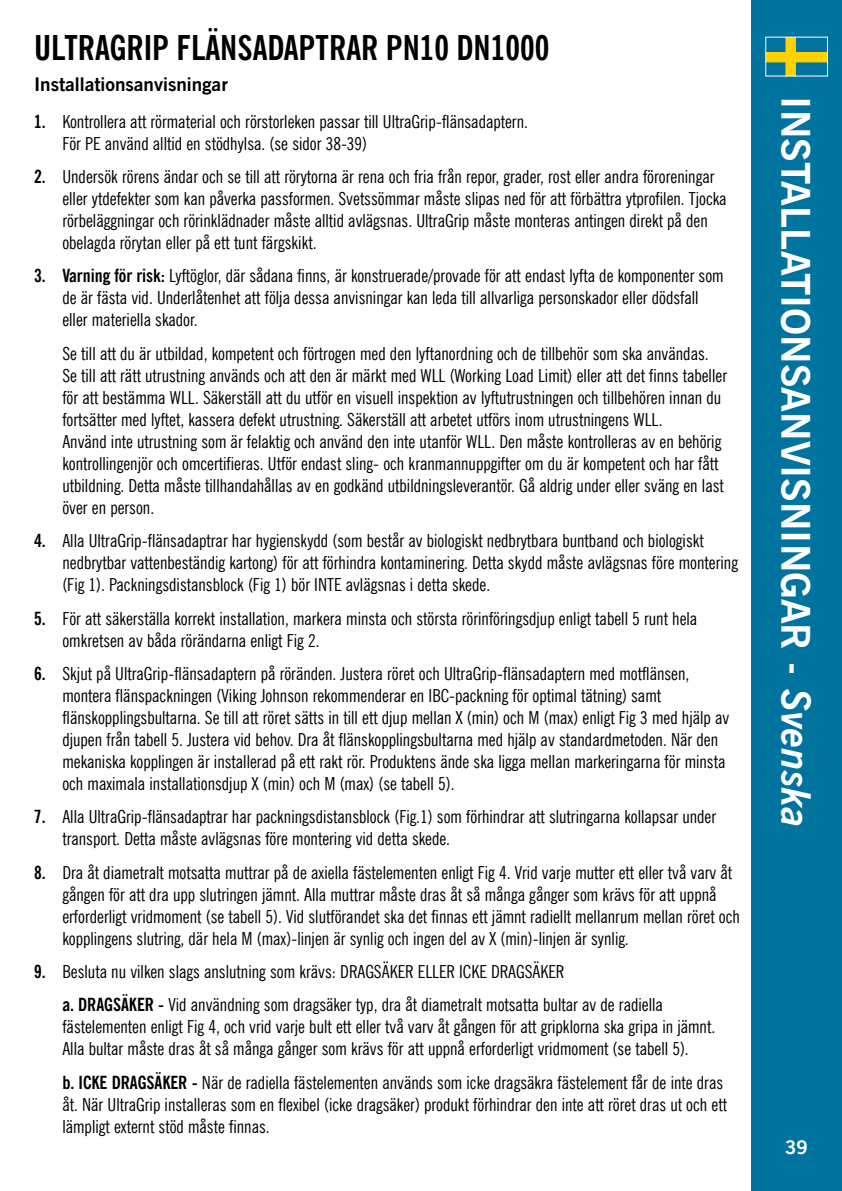
<style>
.page{position:relative;width:842px;height:1191px;background:#fff}
.page>*{position:absolute;margin:0;border:0;box-sizing:border-box;transform-origin:0 0}
.t1{font:700 40px "News Gothic BT";color:#fff}
.t2{font:700 condensed 34px "News Gothic BT";color:#000}
.t3{font:700 19px "News Gothic BT";color:#000}
.t4{font:700 19px "News Gothic BT";color:#fff}
.t5{font:condensed 18px/22px "News Gothic BT";color:#000}
.s1{font-weight:700}
.s2{font-style:italic}
</style>
<div class="page">
<div style="left:751px;top:0;width:91px;height:1191px;background:#00739f"></div>
<svg style="left:767px;top:39px;width:59px;height:36px"></svg>
<div style="left:765px;top:37px;width:63px;height:40px;border:1px solid #fff"></div>
<h2 class="t2" style="left:34px;top:27px;width:517px">ULTRAGRIP FLÄNSADAPTRAR PN10 DN1000</h2>
<p class="t3" style="left:34px;top:73px;width:195px">Installationsanvisningar</p>
<p class="t5" style="left:62px;top:110px;width:467px;text-indent:-28px"><span class="s1">1.</span> Kontrollera att rörmaterial och rörstorleken passar till UltraGrip-flänsadaptern.<br>För PE använd alltid en stödhylsa. (se sidor 38-39)</p>
<p class="t5" style="left:62px;top:165px;width:666px;text-indent:-28px"><span class="s1">2.</span> Undersök rörens ändar och se till att rörytorna är rena och fria från repor, grader, rost eller andra föroreningar eller ytdefekter som kan påverka passformen. Svetssömmar måste slipas ned för att förbättra ytprofilen. Tjocka rörbeläggningar och rörinklädnader måste alltid avlägsnas. UltraGrip måste monteras antingen direkt på den obelagda rörytan eller på ett tunt färgskikt.</p>
<p class="t5" style="left:62px;top:265px;width:663px;text-indent:-28px"><span class="s1">3. Varning för risk:</span> Lyftöglor, där sådana finns, är konstruerade/provade för att endast lyfta de komponenter som de är fästa vid. Underlåtenhet att följa dessa anvisningar kan leda till allvarliga personskador eller dödsfall eller materiella skador.</p>
<p class="t5" style="left:62px;top:342px;width:666px">Se till att du är utbildad, kompetent och förtrogen med den lyftanordning och de tillbehör som ska användas.<br>Se till att rätt utrustning används och att den är märkt med WLL (Working Load Limit) eller att det finns tabeller för att bestämma WLL. Säkerställ att du utför en visuell inspektion av lyftutrustningen och tillbehören innan du fortsätter med lyftet, kassera defekt utrustning. Säkerställ att arbetet utförs inom utrustningens WLL.<br>Använd inte utrustning som är felaktig och använd den inte utanför WLL. Den måste kontrolleras av en behörig kontrollingenjör och omcertifieras. Utför endast sling- och kranmannuppgifter om du är kompetent och har fått utbildning. Detta måste tillhandahållas av en godkänd utbildningsleverantör. Gå aldrig under eller sväng en last över en person.</p>
<p class="t5" style="left:62px;top:529px;width:677px;text-indent:-28px"><span class="s1">4.</span> Alla UltraGrip-flänsadaptrar har hygienskydd (som består av biologiskt nedbrytbara buntband och biologiskt nedbrytbar vattenbeständig kartong) för att förhindra kontaminering. Detta skydd måste avlägsnas före montering (Fig 1). Packningsdistansblock (Fig 1) bör INTE avlägsnas i detta skede.</p>
<p class="t5" style="left:62px;top:607px;width:636px;text-indent:-28px"><span class="s1">5.</span> För att säkerställa korrekt installation, markera minsta och största rörinföringsdjup enligt tabell 5 runt hela omkretsen av båda rörändarna enligt Fig 2.</p>
<p class="t5" style="left:62px;top:662px;width:668px;text-indent:-28px"><span class="s1">6.</span> Skjut på UltraGrip-flänsadaptern på röränden. Justera röret och UltraGrip-flänsadaptern med motflänsen, montera flänspackningen (Viking Johnson rekommenderar en IBC-packning för optimal tätning) samt flänskopplingsbultarna. Se till att röret sätts in till ett djup mellan X (min) och M (max) enligt Fig 3 med hjälp av djupen från tabell 5. Justera vid behov. Dra åt flänskopplingsbultarna med hjälp av standardmetoden. När den mekaniska kopplingen är installerad på ett rakt rör. Produktens ände ska ligga mellan markeringarna för minsta och maximala installationsdjup X (min) och M (max) (se tabell 5).</p>
<p class="t5" style="left:62px;top:805px;width:655px;text-indent:-28px"><span class="s1">7.</span> Alla UltraGrip-flänsadaptrar har packningsdistansblock (Fig.1) som förhindrar att slutringarna kollapsar under transport. Detta måste avlägsnas före montering vid detta skede.</p>
<p class="t5" style="left:62px;top:861px;width:679px;text-indent:-28px"><span class="s1">8.</span> Dra åt diametralt motsatta muttrar på de axiella fästelementen enligt Fig 4. Vrid varje mutter ett eller två varv åt gången för att dra upp slutringen jämnt. Alla muttrar måste dras åt så många gånger som krävs för att uppnå erforderligt vridmoment (se tabell 5). Vid slutförandet ska det finnas ett jämnt radiellt mellanrum mellan röret och kopplingens slutring, där hela M (max)-linjen är synlig och ingen del av X (min)-linjen är synlig.</p>
<p class="t5" style="left:62px;top:954px;width:602px;line-height:33.4px;text-indent:-28px"><span class="s1">9.</span> Besluta nu vilken slags anslutning som krävs: DRAGSÄKER ELLER ICKE DRAGSÄKER<br><span class="s1">a. DRAGSÄKER -</span> Vid användning som dragsäker typ, dra åt diametralt motsatta bultar av de radiella</p>
<p class="t5" style="left:62px;top:1015px;width:654px">fästelementen enligt Fig 4, och vrid varje bult ett eller två varv åt gången för att gripklorna ska gripa in jämnt.<br>Alla bultar måste dras åt så många gånger som krävs för att uppnå erforderligt vridmoment (se tabell 5).</p>
<p class="t5" style="left:62px;top:1071px;width:666px"><span class="s1">b. ICKE DRAGSÄKER -</span> När de radiella fästelementen används som icke dragsäkra fästelement får de inte dras åt. När UltraGrip installeras som en flexibel (icke dragsäker) produkt förhindrar den inte att röret dras ut och ett lämpligt externt stöd måste finnas.</p>
<h1 class="t1" style="left:820px;top:96px;width:733px;rotate:90deg">INSTALLATIONSANVISNINGAR - <span class="s2">Svenska</span></h1>
<p class="t4" style="left:785px;top:1135px;width:25px">39</p>
</div>
